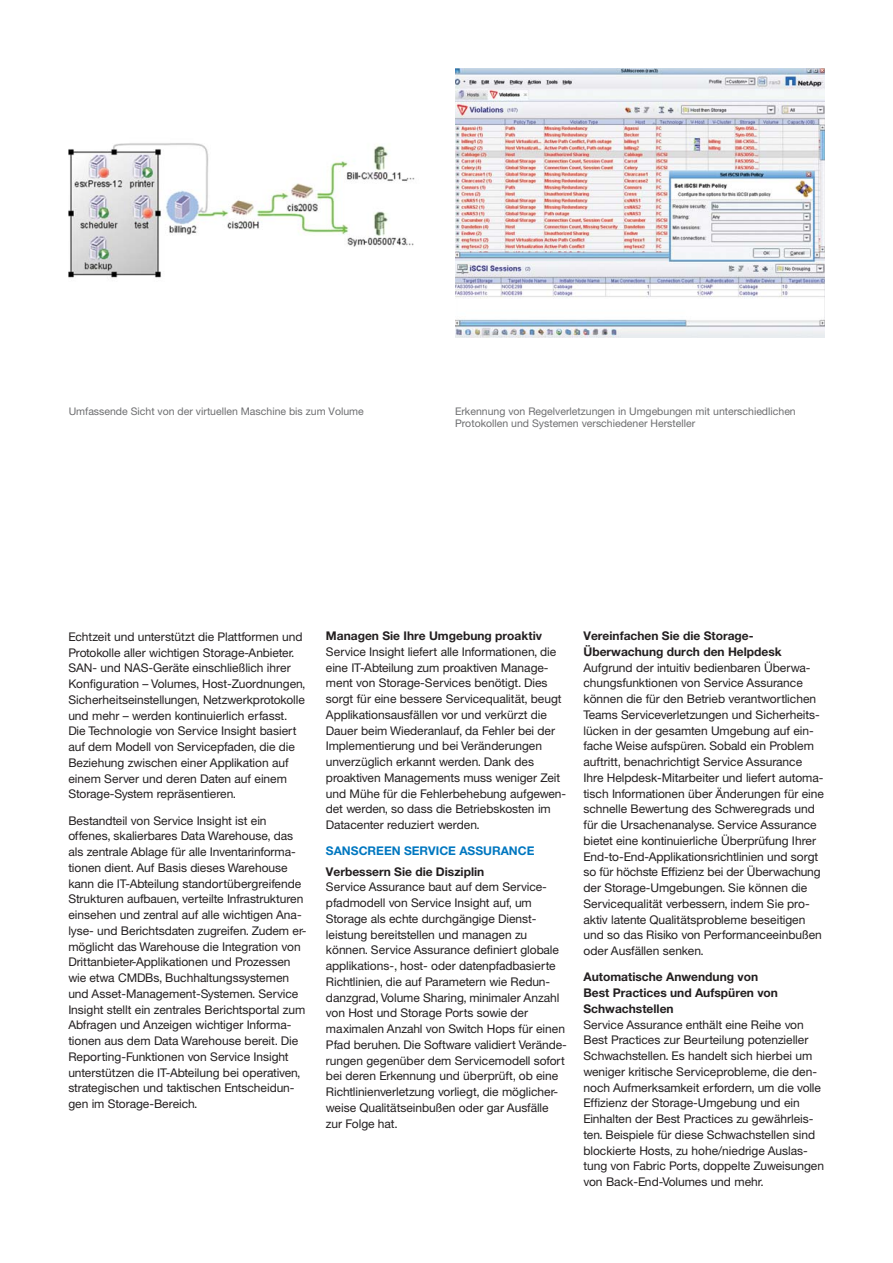
<style>
.page{position:relative;width:893px;height:1263px;background:#fff}
.page>*{position:absolute;margin:0;border:0;box-sizing:border-box;transform-origin:0 0}
.t1{font:12px/15.8px "Helvetica Neue";color:#231f20}
.t2{font:700 12px/15.8px "Helvetica Neue LT Pro";color:#231f20}
.t3{font:700 12px "Helvetica Neue LT Pro";color:#0077c0}
.t4{font:10.5px/12.6px "Helvetica Neue";color:#6d6e70}
</style>
<div class="page">
<img style="left:69px;top:143px;width:346px;height:135px">
<img style="left:455px;top:68px;width:370px;height:269px">
<p class="t4" style="left:69px;top:406px;width:297px">Umfassende Sicht von der virtuellen Maschine bis zum Volume</p>
<p class="t4" style="left:455px;top:406px;width:342px">Erkennung von Regelverletzungen in Umgebungen mit unterschiedlichen<br>Protokollen und Systemen verschiedener Hersteller</p>
<p class="t1" style="left:68px;top:630px;width:239px">Echtzeit und unterstützt die Plattformen und Protokolle aller wichtigen Storage-Anbieter.<br>SAN- und NAS-Geräte einschließlich ihrer Konfiguration – Volumes, Host-Zuordnungen, Sicherheitseinstellungen, Netzwerkprotokolle und mehr – werden kontinuierlich erfasst.<br>Die Technologie von Service Insight basiert auf dem Modell von Servicepfaden, die die Beziehung zwischen einer Applikation auf einem Server und deren Daten auf einem Storage-System repräsentieren.</p>
<p class="t1" style="left:68px;top:814px;width:239px">Bestandteil von Service Insight ist ein offenes, skalierbares Data Warehouse, das als zentrale Ablage für alle Inventarinforma&shy;tionen dient. Auf Basis dieses Warehouse kann die IT-Abteilung standortübergreifende Strukturen aufbauen, verteilte Infrastrukturen einsehen und zentral auf alle wichtigen Ana&shy;lyse- und Berichtsdaten zugreifen. Zudem er&shy;möglicht das Warehouse die Integration von Drittanbieter-Applikationen und Prozessen wie etwa CMDBs, Buchhaltungssystemen und Asset-Management-Systemen. Service Insight stellt ein zentrales Berichtsportal zum Abfragen und Anzeigen wichtiger Informa&shy;tionen aus dem Data Warehouse bereit. Die Reporting-Funktionen von Service Insight unterstützen die IT-Abteilung bei operativen, strategischen und taktischen Entscheidun&shy;gen im Storage-Bereich.</p>
<p class="t2" style="left:326px;top:629px;width:217px">Managen Sie Ihre Umgebung proaktiv</p>
<p class="t1" style="left:326px;top:645px;width:242px">Service Insight liefert alle Informationen, die eine IT-Abteilung zum proaktiven Manage&shy;ment von Storage-Services benötigt. Dies sorgt für eine bessere Servicequalität, beugt Applikationsausfällen vor und verkürzt die Dauer beim Wiederanlauf, da Fehler bei der Implementierung und bei Veränderungen unverzüglich erkannt werden. Dank des proaktiven Managements muss weniger Zeit und Mühe für die Fehlerbehebung aufgewen&shy;det werden, so dass die Betriebskosten im Datacenter reduziert werden.</p>
<p class="t3" style="left:326px;top:847px;width:210px">SANSCREEN SERVICE ASSURANCE</p>
<p class="t2" style="left:326px;top:865px;width:160px">Verbessern Sie die Disziplin</p>
<p class="t1" style="left:326px;top:880px;width:242px">Service Assurance baut auf dem Service&shy;pfadmodell von Service Insight auf, um Storage als echte durchgängige Dienst&shy;leistung bereitstellen und managen zu können. Service Assurance definiert globale applikations-, host- oder datenpfadbasierte Richtlinien, die auf Parametern wie Redun&shy;danzgrad, Volume Sharing, minimaler Anzahl von Host und Storage Ports sowie der maximalen Anzahl von Switch Hops für einen Pfad beruhen. Die Software validiert Verände&shy;rungen gegenüber dem Servicemodell sofort bei deren Erkennung und überprüft, ob eine Richtlinienverletzung vorliegt, die möglicher&shy;weise Qualitätseinbußen oder gar Ausfälle zur Folge hat.</p>
<p class="t2" style="left:583px;top:629px;width:200px">Vereinfachen Sie die Storage-<br>Überwachung durch den Helpdesk</p>
<p class="t1" style="left:583px;top:661px;width:242px">Aufgrund der intuitiv bedienbaren Überwa&shy;chungsfunktionen von Service Assurance können die für den Betrieb verantwortlichen Teams Serviceverletzungen und Sicherheits&shy;lücken in der gesamten Umgebung auf ein&shy;fache Weise aufspüren. Sobald ein Problem auftritt, benachrichtigt Service Assurance Ihre Helpdesk-Mitarbeiter und liefert automa&shy;tisch Informationen über Änderungen für eine schnelle Bewertung des Schweregrads und für die Ursachenanalyse. Service Assurance bietet eine kontinuierliche Überprüfung Ihrer End-to-End-Applikationsrichtlinien und sorgt so für höchste Effizienz bei der Überwachung der Storage-Umgebungen. Sie können die Servicequalität verbessern, indem Sie pro&shy;aktiv latente Qualitätsprobleme beseitigen und so das Risiko von Performanceeinbußen oder Ausfällen senken.</p>
<p class="t2" style="left:583px;top:971px;width:196px">Automatische Anwendung von<br>Best Practices und Aufspüren von<br>Schwachstellen</p>
<p class="t1" style="left:583px;top:1018px;width:242px">Service Assurance enthält eine Reihe von Best Practices zur Beurteilung potenzieller Schwachstellen. Es handelt sich hierbei um weniger kritische Serviceprobleme, die den&shy;noch Aufmerksamkeit erfordern, um die volle Effizienz der Storage-Umgebung und ein Einhalten der Best Practices zu gewährleis&shy;ten. Beispiele für diese Schwachstellen sind blockierte Hosts, zu hohe/niedrige Auslas&shy;tung von Fabric Ports, doppelte Zuweisungen von Back-End-Volumes und mehr.</p>
</div>
